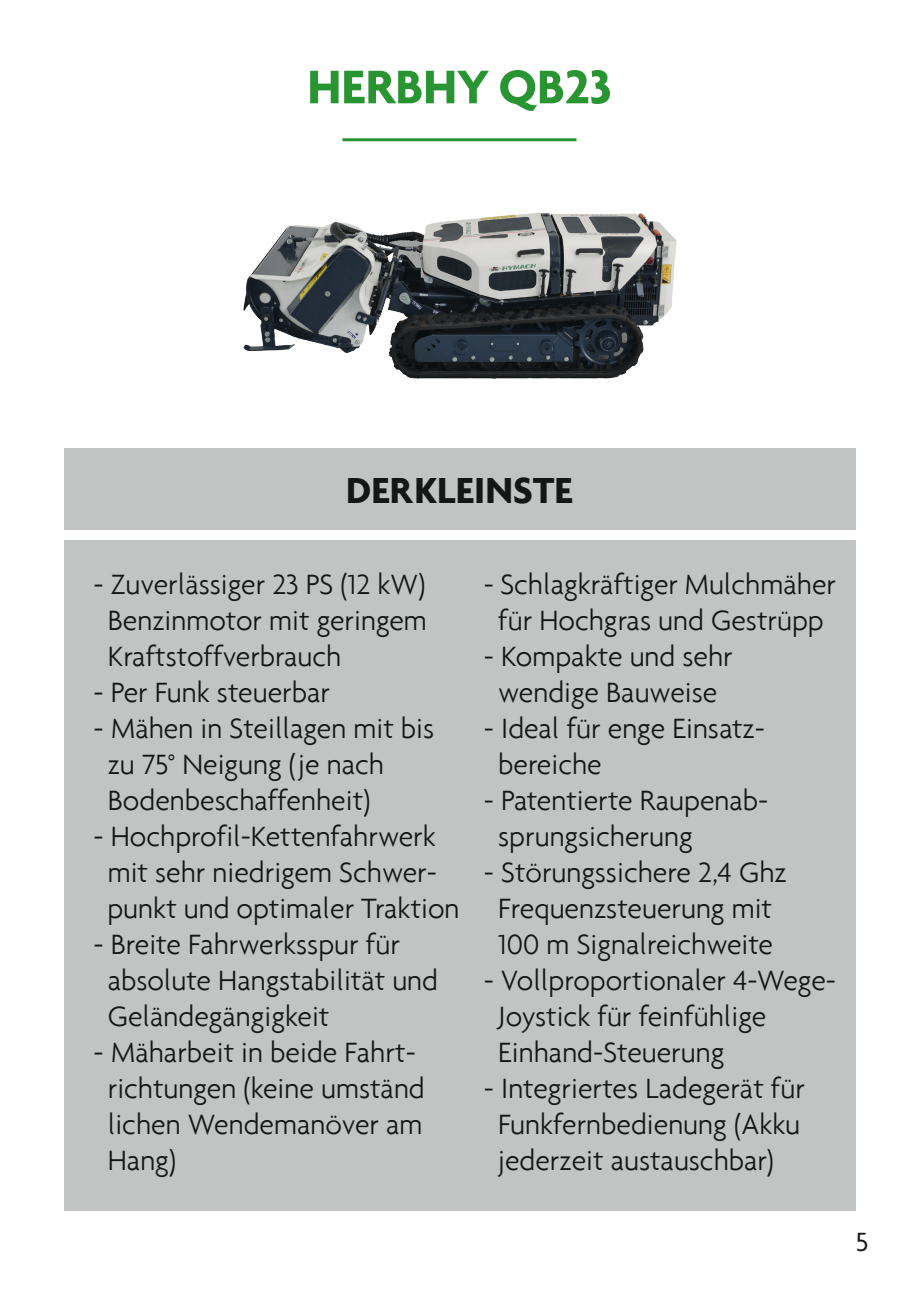
<style>
.page{position:relative;width:919px;height:1289px;background:#fff}
.page>*{position:absolute;margin:0;border:0;box-sizing:border-box;transform-origin:0 0}
.t1{font:700 51px "Agenda";color:#299532}
.t2{font:700 39px "Agenda";color:#151616}
.t3{font:300 30px "Agenda";color:#151616}
.t4{font:28.5px "Agenda";color:#151616}
</style>
<div class="page">
<div style="left:64px;top:448px;width:791px;height:81px;background:#c2c3c3"></div>
<div style="left:64px;top:540px;width:791px;height:670px;background:#c2c3c3"></div>
<img style="left:243px;top:138px;width:434px;height:241px">
<p class="t1" style="left:307px;top:56px;width:306px">HERBHY QB23</p>
<p class="t2" style="left:346px;top:466px;width:228px">DER KLEINSTE</p>
<p class="t3" style="left:93px;top:566px;width:333px">- Zuverlässiger 23 PS (12 kW)</p>
<p class="t3" style="left:108px;top:602px;width:320px">Benzinmotor mit geringem</p>
<p class="t3" style="left:108px;top:638px;width:235px">Kraftstoffverbrauch</p>
<p class="t3" style="left:93px;top:674px;width:238px">- Per Funk steuerbar</p>
<p class="t3" style="left:93px;top:710px;width:342px">- Mähen in Steillagen mit bis</p>
<p class="t3" style="left:108px;top:746px;width:278px">zu 75° Neigung (je nach</p>
<p class="t3" style="left:108px;top:782px;width:264px">Bodenbeschaffenheit)</p>
<p class="t3" style="left:93px;top:818px;width:344px">- Hochprofil-Kettenfahrwerk</p>
<p class="t3" style="left:108px;top:854px;width:330px">mit sehr niedrigem Schwer-</p>
<p class="t3" style="left:107px;top:890px;width:353px">punkt und optimaler Traktion</p>
<p class="t3" style="left:93px;top:926px;width:308px">- Breite Fahrwerksspur für</p>
<p class="t3" style="left:108px;top:962px;width:332px">absolute Hangstabilität und</p>
<p class="t3" style="left:108px;top:998px;width:223px">Geländegängigkeit</p>
<p class="t3" style="left:93px;top:1034px;width:324px">- Mäharbeit in beide Fahrt-</p>
<p class="t3" style="left:108px;top:1070px;width:318px">richtungen (keine umständ</p>
<p class="t3" style="left:108px;top:1106px;width:316px">lichen Wendemanöver am</p>
<p class="t3" style="left:108px;top:1142px;width:70px">Hang)</p>
<p class="t3" style="left:484px;top:566px;width:353px">- Schlagkräftiger Mulchmäher</p>
<p class="t3" style="left:498px;top:602px;width:327px">für Hochgras und Gestrüpp</p>
<p class="t3" style="left:484px;top:638px;width:250px">- Kompakte und sehr</p>
<p class="t3" style="left:498px;top:674px;width:220px">wendige Bauweise</p>
<p class="t3" style="left:484px;top:710px;width:282px">- Ideal für enge Einsatz-</p>
<p class="t3" style="left:498px;top:746px;width:105px">bereiche</p>
<p class="t3" style="left:484px;top:782px;width:286px">- Patentierte Raupenab-</p>
<p class="t3" style="left:498px;top:818px;width:196px">sprungsicherung</p>
<p class="t3" style="left:484px;top:854px;width:304px">- Störungssichere 2,4 Ghz</p>
<p class="t3" style="left:498px;top:890px;width:275px">Frequenzsteuerung mit</p>
<p class="t3" style="left:498px;top:926px;width:276px">100 m Signalreichweite</p>
<p class="t3" style="left:484px;top:962px;width:353px">- Vollproportionaler 4-Wege-</p>
<p class="t3" style="left:498px;top:998px;width:269px">Joystick für feinfühlige</p>
<p class="t3" style="left:498px;top:1034px;width:228px">Einhand-Steuerung</p>
<p class="t3" style="left:484px;top:1070px;width:322px">- Integriertes Ladegerät für</p>
<p class="t3" style="left:498px;top:1106px;width:303px">Funkfernbedienung (Akku</p>
<p class="t3" style="left:498px;top:1142px;width:277px">jederzeit austauschbar)</p>
<p class="t4" style="left:855px;top:1226px;width:14px">5</p>
</div>
